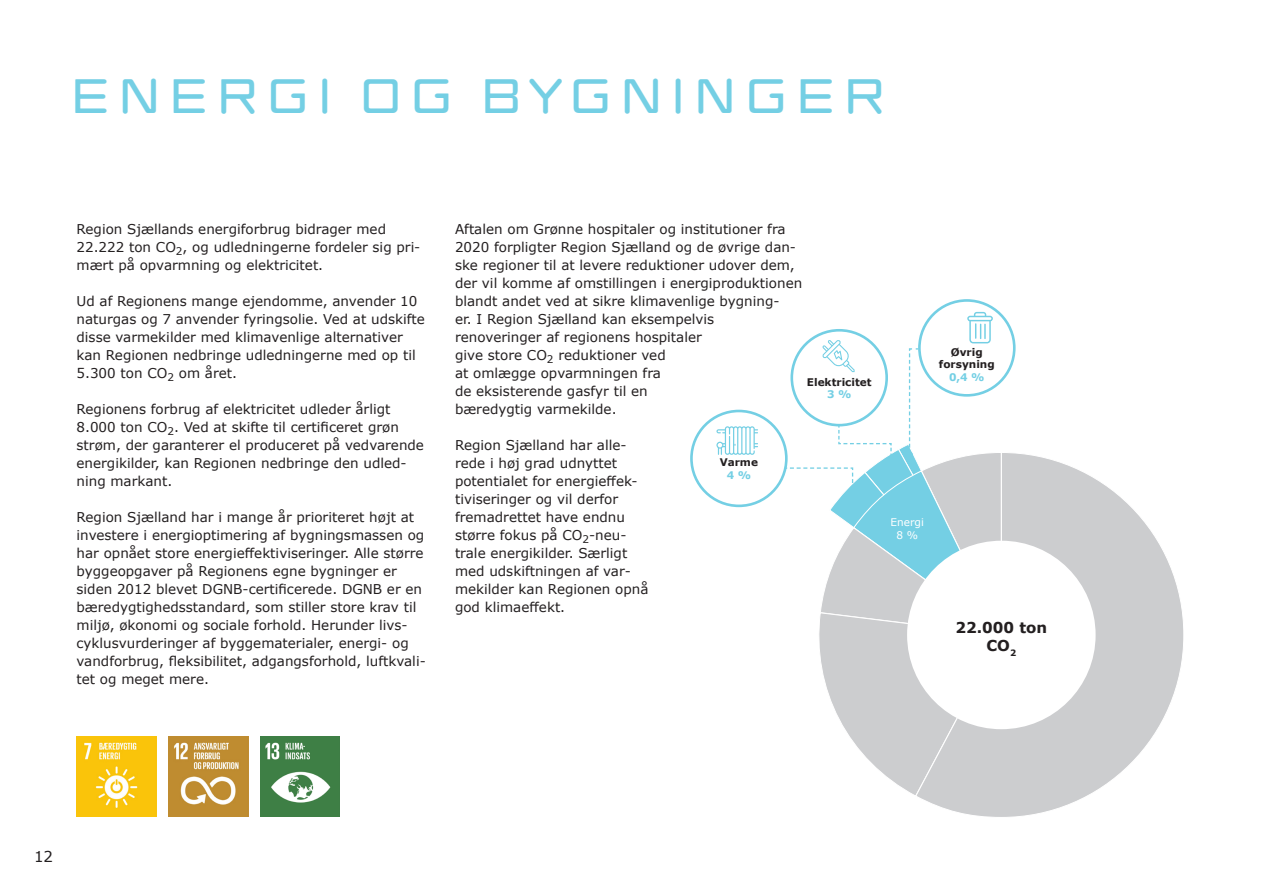
<style>
.page{position:relative;width:1263px;height:893px;background:#fff}
.page>*{position:absolute;margin:0;border:0;box-sizing:border-box;transform-origin:0 0}
.t1{font:48px "REGIONSJAELLANDLUKKET";color:#74cfe4}
.t2{font:700 15px/18px "Verdana";color:#231f20;text-align:center}
.t3{font:15px "Verdana";color:#231f20}
.t4{font:13.5px/18px "Verdana";color:#231f20}
.t5{font:700 10.5px/12.6px "Verdana";color:#231f20;text-align:center}
.t6{font:10.5px/12.6px "Verdana";color:#fff;text-align:center}
.t7{font:700 10.5px "Verdana";color:#74cfe4}
</style>
<div class="page">
<img style="left:77px;top:737px;width:79px;height:79px">
<img style="left:168px;top:737px;width:80px;height:79px">
<img style="left:260px;top:737px;width:80px;height:79px">
<svg style="left:919px;top:453px;width:265px;height:364px"></svg>
<div style="left:907px;top:541px;width:188px;height:188px;background:#fff;border-radius:50%"></div>
<svg style="left:919px;top:300px;width:95px;height:95px"></svg>
<div style="left:918px;top:299px;width:97px;height:98px;border:3px solid #74cfe4;border-radius:50%"></div>
<div style="left:690px;top:410px;width:98px;height:97px;border:3px solid #74cfe4;border-radius:50%"></div>
<svg style="left:716px;top:426px;width:42px;height:29px"></svg>
<svg style="left:784px;top:312px;width:218px;height:485px"></svg>
<div style="left:906px;top:451px;width:7px;height:7px;border:1px solid #74cfe4;border-radius:50%"></div>
<h1 class="t1" style="left:67px;top:66px;width:824px">ENERGI OG BYGNINGER</h1>
<p class="t4" style="left:77px;top:220px;width:345px">Region Sjællands energiforbrug bidrager med<br>22.222 ton CO<sub>2</sub>, og udledningerne fordeler sig pri&shy;mært på opvarmning og elektricitet.</p>
<p class="t4" style="left:77px;top:292px;width:350px">Ud af Regionens mange ejendomme, anvender 10 naturgas og 7 anvender fyringsolie. Ved at udskifte disse varmekilder med klimavenlige alternativer kan Regionen nedbringe udledningerne med op til 5.300 ton CO<sub>2</sub> om året.</p>
<p class="t4" style="left:77px;top:400px;width:349px">Regionens forbrug af elektricitet udleder årligt 8.000 ton CO<sub>2</sub>. Ved at skifte til certificeret grøn strøm, der garanterer el produceret på vedvarende energikilder, kan Regionen nedbringe den udled&shy;ning markant.</p>
<p class="t4" style="left:77px;top:508px;width:351px">Region Sjælland har i mange år prioriteret højt at investere i energioptimering af bygningsmassen og har opnået store energieffektiviseringer. Alle større byggeopgaver på Regionens egne bygninger er siden 2012 blevet DGNB-certificerede. DGNB er en bæredygtighedsstandard, som stiller store krav til miljø, økonomi og sociale forhold. Herunder livs&shy;cyklusvurderinger af byggematerialer, energi- og vandforbrug, fleksibilitet, adgangsforhold, luftkvali&shy;tet og meget mere.</p>
<p class="t4" style="left:455px;top:220px;width:349px">Aftalen om Grønne hospitaler og institutioner fra 2020 forpligter Region Sjælland og de øvrige dan&shy;ske regioner til at levere reduktioner udover dem, der vil komme af omstillingen i energiproduktionen blandt andet ved at sikre klimavenlige bygning-<br>er. I Region Sjælland kan eksempelvis renoveringer af regionens hospitaler<br>give store CO<sub>2</sub> reduktioner ved<br>at omlægge opvarmningen fra<br>de eksisterende gasfyr til en<br>bæredygtig varmekilde.</p>
<p class="t4" style="left:455px;top:436px;width:195px">Region Sjælland har alle&shy;rede i høj grad udnyttet potentialet for energieffek&shy;tiviseringer og vil derfor fremadrettet have endnu større fokus på CO<sub>2</sub>-neu&shy;trale energikilder. Særligt med udskiftningen af var&shy;mekilder kan Regionen opnå god klimaeffekt.</p>
<p class="t5" style="left:807px;top:375px;width:66px">Elektricitet</p>
<p class="t7" style="left:827px;top:387px;width:26px">3 %</p>
<p class="t5" style="left:720px;top:456px;width:40px">Varme</p>
<p class="t7" style="left:727px;top:468px;width:26px">4 %</p>
<p class="t5" style="left:939px;top:345px;width:57px">Øvrig forsyning</p>
<p class="t7" style="left:949px;top:370px;width:37px">0,4 %</p>
<p class="t6" style="left:890px;top:516px;width:35px">Energi<br>8 %</p>
<p class="t2" style="left:955px;top:618px;width:93px">22.000 ton<br>CO<sub>2</sub></p>
<p class="t3" style="left:34px;top:846px;width:21px">12</p>
</div>
